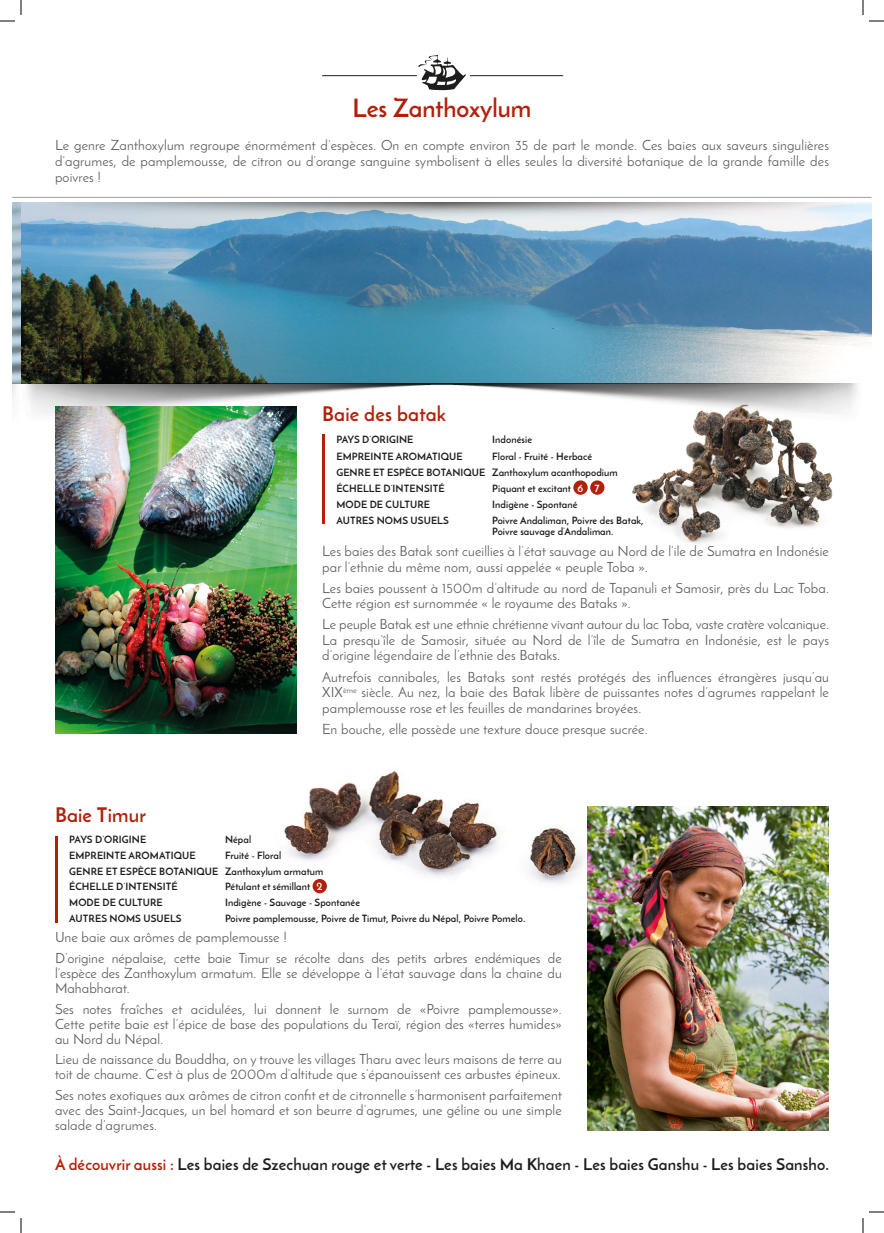
<style>
.page{position:relative;width:884px;height:1233px;background:#fff}
.page>*{position:absolute;margin:0;border:0;box-sizing:border-box;transform-origin:0 0}
.t1{font:700 25px "Josefin Sans";color:#b2200a}
.t2{font:700 20px "Josefin Sans";letter-spacing:.01em;color:#b2200a}
.t3{font:700 16px "Josefin Sans";letter-spacing:.01em;color:#1d1d1b}
.t4{font:14px/15px "Josefin Sans";letter-spacing:.01em;color:#575756;text-align:justify}
.t5{font:700 10px/15.7px "Josefin Sans";letter-spacing:.01em;color:#1d1d1b}
.s1{font-size:11px;color:#fff}
.s2{color:#b2200a}
</style>
<div class="page">
<img style="left:12px;top:202px;width:9px;height:198px">
<svg style="left:12px;top:202px;width:5px;height:22px"></svg>
<img style="left:632px;top:422px;width:201px;height:122px">
<img style="left:284px;top:770px;width:300px;height:124px">
<img style="left:21px;top:202px;width:850px;height:182px">
<svg style="left:21px;top:202px;width:833px;height:25px;background:#b7c8d4"></svg>
<img style="left:26px;top:384px;width:832px;height:38px">
<hr style="left:21px;top:197px;width:850px;height:1px;background:#9d9d9d">
<svg style="left:418px;top:55px;width:48px;height:35px"></svg>
<hr style="left:470px;top:75px;width:93px;height:1px;background:#1d1d1b">
<hr style="left:322px;top:75px;width:95px;height:1px;background:#1d1d1b">
<div style="left:313px;top:879px;width:14px;height:14px;background:#b2200a;border-radius:50%"></div>
<hr style="left:55px;top:836px;width:3px;height:86px;background:#b2200a">
<div style="left:573px;top:480px;width:15px;height:15px;background:#b2200a;border-radius:50%"></div>
<div style="left:590px;top:480px;width:14px;height:15px;background:#b2200a;border-radius:50%"></div>
<hr style="left:322px;top:434px;width:3px;height:90px;background:#b2200a">
<img style="left:55px;top:406px;width:242px;height:328px">
<img style="left:587px;top:806px;width:242px;height:324px">
<svg style="left:0;top:1211px;width:15px;height:1px"></svg>
<svg style="left:869px;top:1211px;width:15px;height:1px"></svg>
<svg style="left:0;top:0;width:22px;height:22px"></svg>
<svg style="left:20px;top:1218px;width:2px;height:15px"></svg>
<svg style="left:862px;top:0;width:22px;height:22px"></svg>
<svg style="left:862px;top:1218px;width:2px;height:15px"></svg>
<h1 class="t1" style="left:353px;top:92px;width:180px">Les Zanthoxylum</h1>
<p class="t4" style="left:55px;top:136px;width:775px;line-height:16px">Le genre Zanthoxylum regroupe énormément d’espèces. On en compte environ 35 de part le monde. Ces baies aux saveurs singulières d’agrumes, de pamplemousse, de citron ou d’orange sanguine symbolisent à elles seules la diversité botanique de la grande famille des poivres !</p>
<h2 class="t2" style="left:322px;top:401px;width:125px">Baie des batak</h2>
<p class="t5" style="left:336px;top:432px;width:79px">PAYS D’ORIGINE</p>
<p class="t5" style="left:492px;top:432px;width:41px">Indonésie</p>
<p class="t5" style="left:336px;top:448px;width:128px">EMPREINTE AROMATIQUE</p>
<p class="t5" style="left:336px;top:448px;width:283px;line-height:16.2px;text-indent:156px">Floral - Fruité - Herbacé<br>GENRE ET ESPÈCE BOTANIQUE Zanthoxylum acanthopodium<br>ÉCHELLE D’INTENSITÉ</p>
<p class="t5" style="left:492px;top:480px;width:109px">Piquant et excitant <span class="s1">6 7</span></p>
<p class="t5" style="left:336px;top:496px;width:95px">MODE DE CULTURE</p>
<p class="t5" style="left:492px;top:496px;width:87px">Indigène - Spontané</p>
<p class="t5" style="left:336px;top:513px;width:114px">AUTRES NOMS USUELS</p>
<p class="t5" style="left:492px;top:515px;width:153px;line-height:10.5px">Poivre Andaliman, Poivre des Batak,<br>Poivre sauvage d’Andaliman.</p>
<p class="t4" style="left:322px;top:543px;width:508px;line-height:15.5px">Les baies des Batak sont cueillies à l’état sauvage au Nord de l’ile de Sumatra en Indonésie par l’ethnie du même nom, aussi appelée « peuple Toba ».</p>
<p class="t4" style="left:322px;top:580px;width:508px;line-height:15.5px">Les baies poussent à 1500m d’altitude au nord de Tapanuli et Samosir, près du Lac Toba.<br>Cette région est surnommée « le royaume des Bataks ».</p>
<p class="t4" style="left:322px;top:616px;width:508px;line-height:15.5px">Le peuple Batak est une ethnie chrétienne vivant autour du lac Toba, vaste cratère volcanique.<br>La presqu’île de Samosir, située au Nord de l’île de Sumatra en Indonésie, est le pays d’origine légendaire de l’ethnie des Bataks.</p>
<p class="t4" style="left:322px;top:669px;width:508px;line-height:15.5px">Autrefois cannibales, les Bataks sont restés protégés des influences étrangères jusqu’au XIX<sup>ème</sup> siècle. Au nez, la baie des Batak libère de puissantes notes d’agrumes rappelant le pamplemousse rose et les feuilles de mandarines broyées.</p>
<p class="t4" style="left:322px;top:721px;width:327px">En bouche, elle possède une texture douce presque sucrée.</p>
<h2 class="t2" style="left:55px;top:802px;width:92px">Baie Timur</h2>
<p class="t5" style="left:69px;top:832px;width:79px">PAYS D’ORIGINE</p>
<p class="t5" style="left:225px;top:832px;width:28px">Népal</p>
<p class="t5" style="left:69px;top:847px;width:128px">EMPREINTE AROMATIQUE</p>
<p class="t5" style="left:69px;top:847px;width:256px;text-indent:156px">Fruité - Floral<br>GENRE ET ESPÈCE BOTANIQUE Zanthoxylum armatum<br>ÉCHELLE D’INTENSITÉ</p>
<p class="t5" style="left:225px;top:879px;width:99px">Pétulant et sémillant <span class="s1">2</span></p>
<p class="t5" style="left:69px;top:894px;width:95px">MODE DE CULTURE</p>
<p class="t5" style="left:225px;top:894px;width:137px">Indigène - Sauvage - Spontanée</p>
<p class="t5" style="left:69px;top:910px;width:114px">AUTRES NOMS USUELS</p>
<p class="t5" style="left:225px;top:910px;width:302px">Poivre pamplemousse, Poivre de Timut, Poivre du Népal, Poivre Pomelo.</p>
<p class="t4" style="left:55px;top:927px;width:508px;line-height:20.7px">Une baie aux arômes de pamplemousse !<br>D’origine népalaise, cette baie Timur se récolte dans des petits arbres endémiques de</p>
<p class="t4" style="left:55px;top:965px;width:508px">l’espèce des Zanthoxylum armatum. Elle se développe à l’état sauvage dans la chaine du<br>Mahabharat.</p>
<p class="t4" style="left:55px;top:1001px;width:508px">Ses notes fraîches et acidulées, lui donnent le surnom de «Poivre pamplemousse».<br>Cette petite baie est l’épice de base des populations du Teraï, région des «terres humides» au Nord du Népal.</p>
<p class="t4" style="left:55px;top:1052px;width:508px">Lieu de naissance du Bouddha, on y trouve les villages Tharu avec leurs maisons de terre au toit de chaume. C’est à plus de 2000m d’altitude que s’épanouissent ces arbustes épineux.</p>
<p class="t4" style="left:55px;top:1087px;width:508px">Ses notes exotiques aux arômes de citron confit et de citronnelle s’harmonisent parfaitement avec des Saint-Jacques, un bel homard et son beurre d’agrumes, une géline ou une simple salade d’agrumes.</p>
<p class="t3" style="left:55px;top:1154px;width:775px"><span class="s2">À découvrir aussi :</span> Les baies de Szechuan rouge et verte - Les baies Ma Khaen - Les baies Ganshu - Les baies Sansho.</p>
</div>
